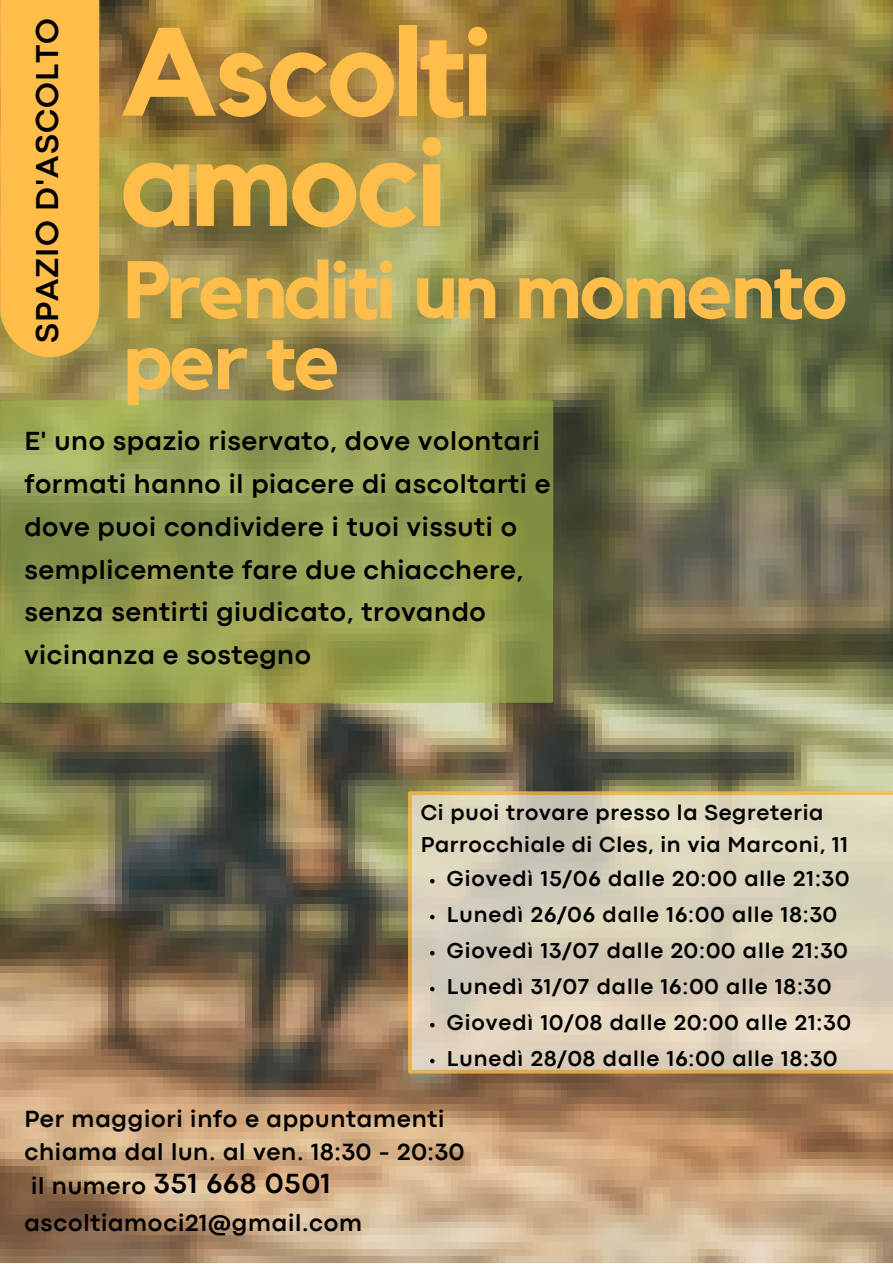
<style>
.page{position:relative;width:893px;height:1264px;background:#fff}
.page>*{position:absolute;margin:0;border:0;box-sizing:border-box;transform-origin:0 0}
.t1{font:700 123.9px "Kollektif";letter-spacing:-.03em;color:#ffbd4a}
.t2{font:700 80.4px/70.8px "Kollektif";letter-spacing:-.03em;color:#ffbd4a}
.t3{font:700 33px "Codec Pro";letter-spacing:.03em;color:#000}
.t4{font:700 28.95px "Codec Pro";letter-spacing:.03em;color:#000}
.t5{font:700 27.3px/42.8px "Codec Pro";letter-spacing:.025em;color:#000}
.t6{font:700 24.45px/33.8px "Codec Pro";letter-spacing:.03em;color:#000}
.t7{font:700 22.5px/31.8px "Codec Pro";letter-spacing:.04em;color:#000}
</style>
<div class="page">
<img style="left:0;top:0;width:892px;height:1262px">
<div style="left:0;top:0;width:99px;height:358px;background:#ffbd4a"></div>
<svg style="left:0;top:400px;width:553px;height:302px;background:#95a053"></svg>
<svg style="left:408px;top:791px;width:484px;height:282px;background:#d9cfb7"></svg>
<svg style="left:430px;top:878px;width:4px;height:5px"></svg>
<svg style="left:430px;top:914px;width:4px;height:5px"></svg>
<svg style="left:430px;top:950px;width:4px;height:5px"></svg>
<svg style="left:430px;top:986px;width:4px;height:5px"></svg>
<svg style="left:430px;top:1022px;width:4px;height:5px"></svg>
<svg style="left:430px;top:1058px;width:4px;height:5px"></svg>
<p class="t3" style="left:35px;top:343px;width:326px;rotate:-90deg">SPAZIO D'ASCOLTO</p>
<p class="t1" style="left:119px;top:15px;width:375px">Ascolti</p>
<p class="t1" style="left:119px;top:126px;width:329px">amoci</p>
<p class="t2" style="left:124px;top:258px;width:725px">Prenditi un momento per te</p>
<p class="t5" style="left:24px;top:422px;width:527px">E' uno spazio riservato, dove volontari formati hanno il piacere di ascoltarti e dove puoi condividere i tuoi vissuti o semplicemente fare due chiacchere, senza sentirti giudicato, trovando vicinanza e sostegno</p>
<p class="t7" style="left:420px;top:798px;width:428px">Ci puoi trovare presso la Segreteria<br>Parrocchiale di Cles, in via Marconi, 11</p>
<p class="t7" style="left:447px;top:864px;width:404px">Giovedì 15/06 dalle 20:00 alle 21:30</p>
<p class="t7" style="left:447px;top:899px;width:391px">Lunedì 26/06 dalle 16:00 alle 18:30</p>
<p class="t7" style="left:447px;top:935px;width:402px">Giovedì 13/07 dalle 20:00 alle 21:30</p>
<p class="t7" style="left:447px;top:971px;width:386px">Lunedì 31/07 dalle 16:00 alle 18:30</p>
<p class="t7" style="left:447px;top:1007px;width:405px">Giovedì 10/08 dalle 20:00 alle 21:30</p>
<p class="t7" style="left:447px;top:1043px;width:392px">Lunedì 28/08 dalle 16:00 alle 18:30</p>
<p class="t6" style="left:24px;top:1103px;width:441px">Per maggiori info e appuntamenti chiama dal lun. al ven. 18:30 - 20:30 il numero</p>
<p class="t4" style="left:154px;top:1172px;width:178px">351 668 0501</p>
<p class="t6" style="left:24px;top:1207px;width:339px">ascoltiamoci21@gmail.com</p>
</div>
